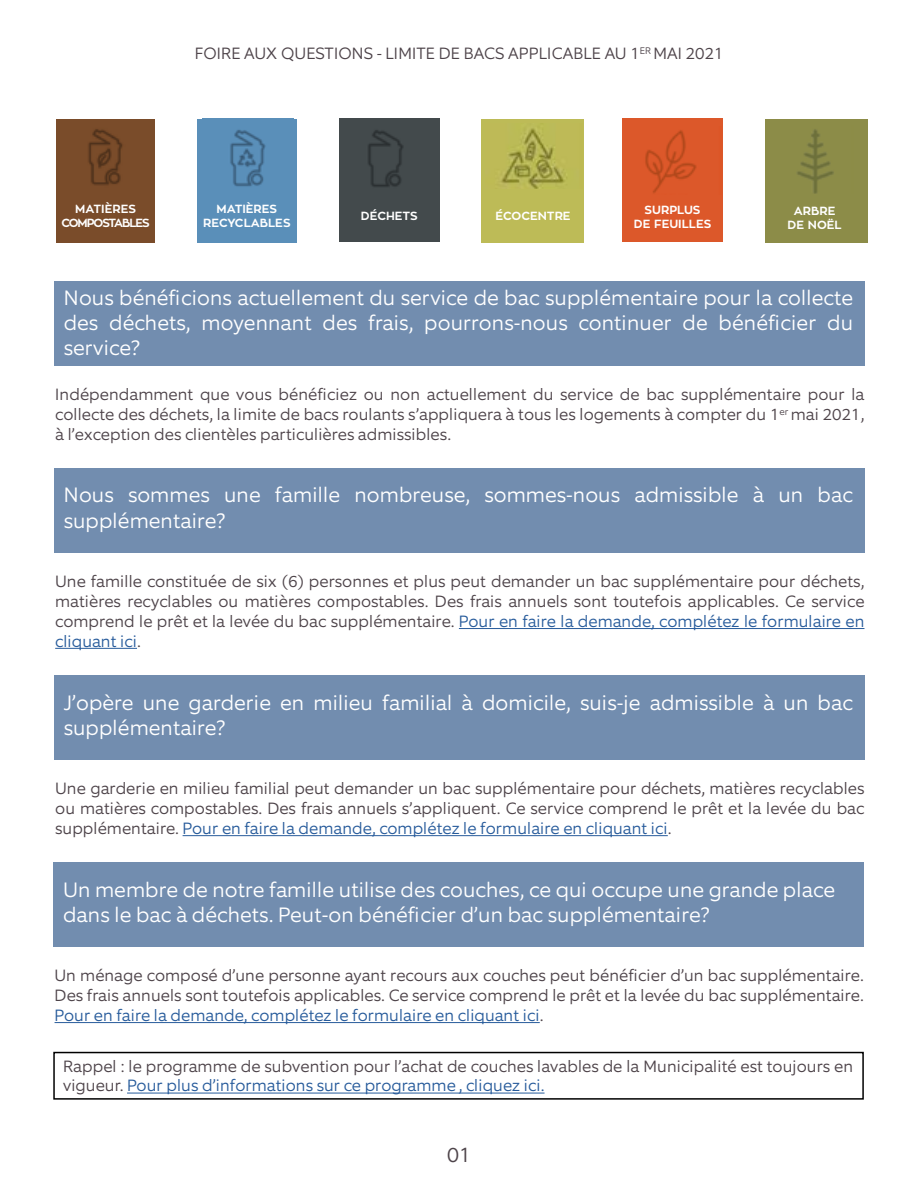
<style>
.page{position:relative;width:918px;height:1188px;background:#fff}
.page>*{position:absolute;margin:0;border:0;box-sizing:border-box;transform-origin:0 0}
.t1{font:300 21px/25.2px "Equip";color:#fff}
.t2{font:300 21px "Equip";color:#4d4349}
.t3{font:300 16.5px/19.8px "Equip";color:#4d4349;text-align:justify}
.t4{font:700 11.7px/14.1px "Zona Pro";color:#fff;text-align:center}
.t5{font:700 11.7px/14.1px "Zona Pro";letter-spacing:-.09em;color:#fff;text-align:center}
.s1{color:#275b9b}
</style>
<div class="page">
<div style="left:765px;top:119px;width:103px;height:123px;background:#8c8c48"></div>
<div style="left:481px;top:120px;width:103px;height:123px;background:#bdbb57"></div>
<div style="left:339px;top:119px;width:101px;height:123px;background:#434a4c"></div>
<div style="left:622px;top:119px;width:101px;height:123px;background:#dc582a"></div>
<div style="left:56px;top:119px;width:99px;height:123px;background:#7a4c2a"></div>
<img style="left:88px;top:129px;width:35px;height:56px">
<img style="left:368px;top:130px;width:35px;height:57px">
<img style="left:645px;top:130px;width:52px;height:63px">
<img style="left:797px;top:129px;width:37px;height:65px">
<img style="left:501px;top:128px;width:66px;height:60px">
<div style="left:197px;top:119px;width:100px;height:123px;background:#5a8fb9"></div>
<img style="left:230px;top:130px;width:36px;height:57px">
<div style="left:54px;top:282px;width:810px;height:84px;background:#728daf"></div>
<div style="left:54px;top:469px;width:810px;height:84px;background:#728daf"></div>
<hr style="left:459px;top:628px;width:405px;height:1px;background:#275b9b">
<hr style="left:55px;top:648px;width:82px;height:1px;background:#275b9b">
<div style="left:54px;top:676px;width:810px;height:84px;background:#728daf"></div>
<hr style="left:183px;top:835px;width:485px;height:1px;background:#275b9b">
<div style="left:53px;top:863px;width:811px;height:84px;background:#728daf"></div>
<hr style="left:55px;top:1022px;width:485px;height:1px;background:#275b9b">
<div style="left:53px;top:1052px;width:811px;height:48px;border:2px solid #000"></div>
<hr style="left:127px;top:1093px;width:418px;height:1px;background:#275b9b">
<p class="t3" style="left:195px;top:44px;width:530px">FOIRE AUX QUESTIONS - LIMITE DE BACS APPLICABLE AU 1<sup>ER</sup> MAI 2021</p>
<p class="t5" style="left:61px;top:202px;width:90px">MATIÈRES<br>COMPOSTABLES</p>
<p class="t4" style="left:203px;top:202px;width:89px">MATIÈRES<br>RECYCLABLES</p>
<p class="t4" style="left:361px;top:208px;width:58px">DÉCHETS</p>
<p class="t4" style="left:495px;top:209px;width:77px">ÉCOCENTRE</p>
<p class="t4" style="left:634px;top:203px;width:79px">SURPLUS<br>DE FEUILLES</p>
<p class="t4" style="left:788px;top:204px;width:56px">ARBRE<br>DE NOËL</p>
<p class="t1" style="left:64px;top:285px;width:791px;text-align:justify">Nous bénéficions actuellement du service de bac supplémentaire pour la collecte des déchets, moyennant des frais, pourrons-nous continuer de bénéficier du service?</p>
<p class="t3" style="left:55px;top:385px;width:811px">Indépendamment que vous bénéficiez ou non actuellement du service de bac supplémentaire pour la collecte des déchets, la limite de bacs roulants s’appliquera à tous les logements à compter du 1<sup>er</sup> mai 2021, à l’exception des clientèles particulières admissibles.</p>
<p class="t1" style="left:64px;top:483px;width:791px">Nous sommes une famille nombreuse, sommes-nous admissible à un bac supplémentaire?</p>
<p class="t3" style="left:55px;top:572px;width:811px">Une famille constituée de six (6) personnes et plus peut demander un bac supplémentaire pour déchets, matières recyclables ou matières compostables. Des frais annuels sont toutefois applicables. Ce service comprend le prêt et la levée du bac supplémentaire. <span class="s1">Pour en faire la demande, complétez le formulaire en cliquant ici</span>.</p>
<p class="t1" style="left:64px;top:690px;width:791px">J’opère une garderie en milieu familial à domicile, suis-je admissible à un bac supplémentaire?</p>
<p class="t3" style="left:55px;top:779px;width:811px">Une garderie en milieu familial peut demander un bac supplémentaire pour déchets, matières recyclables ou matières compostables. Des frais annuels s’appliquent. Ce service comprend le prêt et la levée du bac supplémentaire. <span class="s1">Pour en faire la demande, complétez le formulaire en cliquant ici</span>.</p>
<p class="t1" style="left:63px;top:877px;width:774px">Un membre de notre famille utilise des couches, ce qui occupe une grande place dans le bac à déchets. Peut-on bénéficier d’un bac supplémentaire?</p>
<p class="t3" style="left:55px;top:966px;width:811px">Un ménage composé d’une personne ayant recours aux couches peut bénéficier d’un bac supplémentaire.<br>Des frais annuels sont toutefois applicables. Ce service comprend le prêt et la levée du bac supplémentaire.<br><span class="s1">Pour en faire la demande, complétez le formulaire en cliquant ici</span>.</p>
<p class="t3" style="left:63px;top:1056px;width:792px">Rappel : le programme de subvention pour l’achat de couches lavables de la Municipalité est toujours en vigueur. <span class="s1">Pour plus d’informations sur ce programme , cliquez ici.</span></p>
<p class="t2" style="left:447px;top:1142px;width:26px">01</p>
</div>
